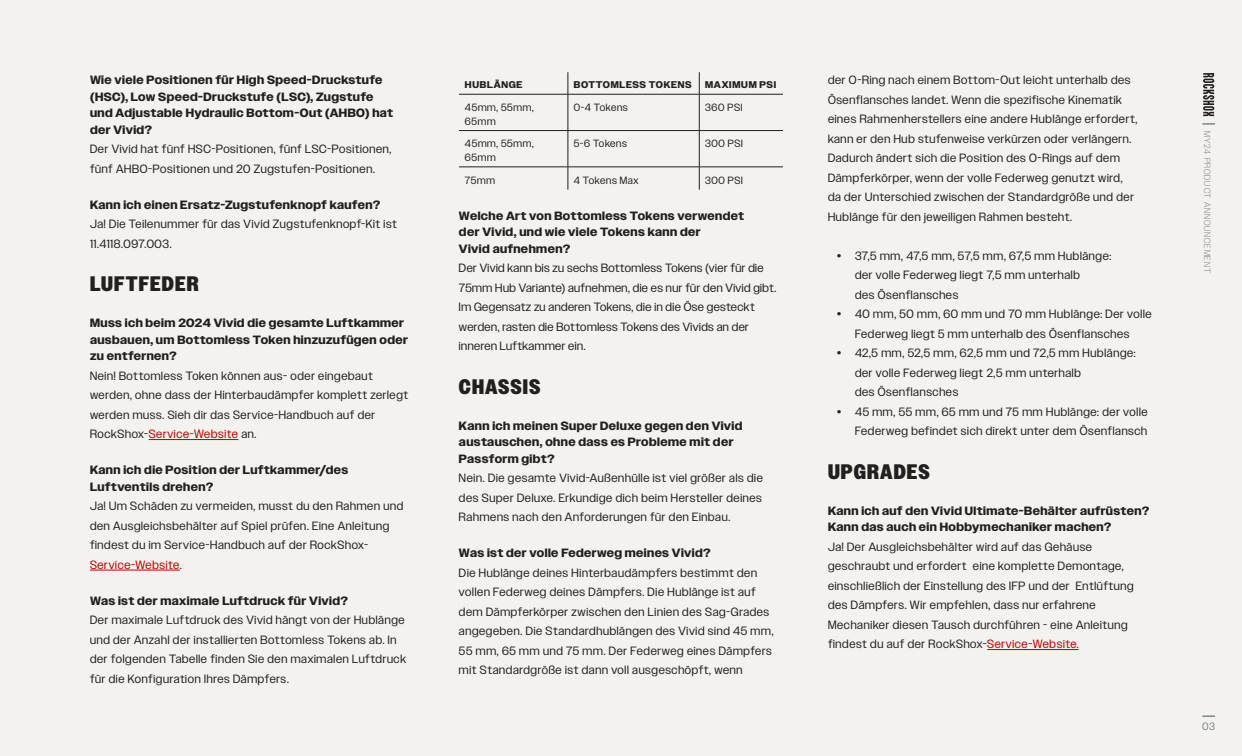
<style>
.page{position:relative;width:1242px;height:756px;background:#f4f2ef}
.page>*{position:absolute;margin:0;border:0;box-sizing:border-box;transform-origin:0 0}
.Header{font:900 21px "Owners Narrow";letter-spacing:.05em;color:#231f20}
.Answer{font:12px/19.5px "Owners";letter-spacing:.06em;color:#231f20}
.Question{font:700 12px/16.5px "Owners";letter-spacing:.035em;color:#231f20}
.Answer-2{font:12px/19.5px "Owners";letter-spacing:.04em;color:#231f20}
.Answer-3{font:10.5px/13.5px "Owners";letter-spacing:.06em;color:#231f20}
.t1{font:300 10.5px "Owners";color:#425259}
.Answer-4{font:700 9.75px "Owners";letter-spacing:.07em;color:#231f20}
.t2{font:300 9px "Owners";letter-spacing:.1em;color:#8c8080}
.s1{color:#ba0000}
</style>
<div class="page">
<hr style="left:149px;top:439px;width:89px;height:1px;background:#ba0000">
<hr style="left:90px;top:570px;width:90px;height:1px;background:#ba0000">
<hr style="left:459px;top:94px;width:109px;height:1px;background:#231f20">
<hr style="left:568px;top:94px;width:131px;height:1px;background:#231f20">
<hr style="left:699px;top:94px;width:84px;height:1px;background:#231f20">
<hr style="left:459px;top:130px;width:109px;height:1px;background:#231f20">
<hr style="left:568px;top:130px;width:131px;height:1px;background:#231f20">
<hr style="left:699px;top:130px;width:84px;height:1px;background:#231f20">
<hr style="left:459px;top:167px;width:109px;height:1px;background:#231f20">
<hr style="left:568px;top:167px;width:131px;height:1px;background:#231f20">
<hr style="left:699px;top:167px;width:84px;height:1px;background:#231f20">
<svg style="left:568px;top:72px;width:1px;height:22px"></svg>
<hr style="left:568px;top:94px;width:1px;height:36px;background:#231f20">
<hr style="left:568px;top:131px;width:1px;height:36px;background:#231f20">
<svg style="left:568px;top:167px;width:1px;height:23px"></svg>
<svg style="left:699px;top:72px;width:1px;height:22px"></svg>
<hr style="left:699px;top:94px;width:1px;height:36px;background:#231f20">
<hr style="left:699px;top:131px;width:1px;height:36px;background:#231f20">
<svg style="left:699px;top:167px;width:1px;height:23px"></svg>
<hr style="left:987px;top:649px;width:92px;height:1px;background:#ba0000">
<svg style="left:1202px;top:716px;width:13px;height:1px"></svg>
<svg style="left:1203px;top:73px;width:11px;height:44px"></svg>
<svg style="left:1202px;top:124px;width:13px;height:1px"></svg>
<p class="Question" style="left:90px;top:72px;width:304px">Wie viele Positionen für High Speed-Druckstufe (HSC), Low Speed-Druckstufe (LSC), Zugstufe und Adjustable Hydraulic Bottom-Out (AHBO) hat der Vivid?</p>
<p class="Answer" style="left:90px;top:139px;width:303px">Der Vivid hat fünf HSC-Positionen, fünf LSC-Positionen, fünf AHBO-Positionen und 20 Zugstufen-Positionen.</p>
<p class="Question" style="left:90px;top:197px;width:292px">Kann ich einen Ersatz-Zugstufenknopf kaufen?</p>
<p class="Answer" style="left:90px;top:214px;width:308px">Ja! Die Teilenummer für das Vivid Zugstufenknopf-Kit ist<br>11.4118.097.003.</p>
<p class="Header" style="left:90px;top:272px;width:110px">LUFTFEDER</p>
<p class="Question" style="left:90px;top:315px;width:319px">Muss ich beim 2024 Vivid die gesamte Luftkammer ausbauen, um Bottomless Token hinzuzufügen oder zu entfernen?</p>
<p class="Answer" style="left:90px;top:366px;width:320px">Nein! Bottomless Token können aus- oder eingebaut werden, ohne dass der Hinterbaudämpfer komplett zerlegt werden muss. Sieh dir das Service-Handbuch auf der RockShox-<span class="s1">Service-Website</span> an.</p>
<p class="Question" style="left:90px;top:462px;width:260px">Kann ich die Position der Luftkammer/des<br>Luftventils drehen?</p>
<p class="Answer" style="left:90px;top:496px;width:315px">Ja! Um Schäden zu vermeiden, musst du den Rahmen und den Ausgleichsbehälter auf Spiel prüfen. Eine Anleitung findest du im Service-Handbuch auf der RockShox-<span class="s1">Service-Website</span>.</p>
<p class="Question" style="left:90px;top:593px;width:259px">Was ist der maximale Luftdruck für Vivid?</p>
<p class="Answer" style="left:90px;top:610px;width:317px">Der maximale Luftdruck des Vivid hängt von der Hublänge und der Anzahl der installierten Bottomless Tokens ab. In der folgenden Tabelle finden Sie den maximalen Luftdruck für die Konfiguration Ihres Dämpfers.</p>
<p class="Answer-4" style="left:465px;top:79px;width:59px">HUBLÄNGE</p>
<p class="Answer-4" style="left:574px;top:79px;width:119px">BOTTOMLESS TOKENS</p>
<p class="Answer-4" style="left:705px;top:79px;width:72px">MAXIMUM PSI</p>
<p class="Answer-3" style="left:465px;top:101px;width:70px">45mm, 55mm,<br>65mm</p>
<p class="Answer-3" style="left:574px;top:101px;width:55px">0-4 Tokens</p>
<p class="Answer-3" style="left:705px;top:101px;width:39px">360 PSI</p>
<p class="Answer-3" style="left:465px;top:137px;width:70px">45mm, 55mm,<br>65mm</p>
<p class="Answer-3" style="left:574px;top:137px;width:55px">5-6 Tokens</p>
<p class="Answer-3" style="left:705px;top:137px;width:39px">300 PSI</p>
<p class="Answer-3" style="left:465px;top:173px;width:31px">75mm</p>
<p class="Answer-3" style="left:574px;top:173px;width:66px">4 Tokens Max</p>
<p class="Answer-3" style="left:705px;top:173px;width:39px">300 PSI</p>
<p class="Question" style="left:459px;top:207px;width:287px">Welche Art von Bottomless Tokens verwendet der Vivid, und wie viele Tokens kann der<br>Vivid aufnehmen?</p>
<p class="Answer-2" style="left:459px;top:258px;width:319px">Der Vivid kann bis zu sechs Bottomless Tokens (vier für die 75mm Hub Variante) aufnehmen, die es nur für den Vivid gibt.<br>Im Gegensatz zu anderen Tokens, die in die Öse gesteckt werden, rasten die Bottomless Tokens des Vivids an der inneren Luftkammer ein.</p>
<p class="Header" style="left:459px;top:374px;width:83px">CHASSIS</p>
<p class="Question" style="left:459px;top:417px;width:285px">Kann ich meinen Super Deluxe gegen den Vivid austauschen, ohne dass es Probleme mit der<br>Passform gibt?</p>
<p class="Answer" style="left:459px;top:468px;width:305px;text-align:justify">Nein. Die gesamte Vivid-Außenhülle ist viel größer als die des Super Deluxe. Erkundige dich beim Hersteller deines Rahmens nach den Anforderungen für den Einbau.</p>
<p class="Question" style="left:459px;top:545px;width:253px">Was ist der volle Federweg meines Vivid?</p>
<p class="Answer" style="left:459px;top:563px;width:316px">Die Hublänge deines Hinterbaudämpfers bestimmt den vollen Federweg deines Dämpfers. Die Hublänge ist auf dem Dämpferkörper zwischen den Linien des Sag-Grades angegeben. Die Standardhublängen des Vivid sind 45 mm, 55 mm, 65 mm und 75 mm. Der Federweg eines Dämpfers mit Standardgröße ist dann voll ausgeschöpft, wenn</p>
<p class="Answer" style="left:828px;top:70px;width:311px">der O-Ring nach einem Bottom-Out leicht unterhalb des Ösenflansches landet. Wenn die spezifische Kinematik eines Rahmenherstellers eine andere Hublänge erfordert, kann er den Hub stufenweise verkürzen oder verlängern.<br>Dadurch ändert sich die Position des O-Rings auf dem Dämpferkörper, wenn der volle Federweg genutzt wird, da der Unterschied zwischen der Standardgröße und der Hublänge für den jeweiligen Rahmen besteht.</p>
<p class="Answer" style="left:855px;top:246px;width:258px;text-indent:-18px">• 37,5 mm, 47,5 mm, 57,5 mm, 67,5 mm Hublänge: der volle Federweg liegt 7,5 mm unterhalb<br>des Ösenflansches</p>
<p class="Answer" style="left:837px;top:304px;width:316px;text-align:center">• 40 mm, 50 mm, 60 mm und 70 mm Hublänge: Der volle<br>Federweg liegt 5 mm unterhalb des Ösenflansches</p>
<p class="Answer" style="left:855px;top:343px;width:282px;text-indent:-18px">• 42,5 mm, 52,5 mm, 62,5 mm und 72,5 mm Hublänge: der volle Federweg liegt 2,5 mm unterhalb<br>des Ösenflansches</p>
<p class="Answer" style="left:837px;top:402px;width:312px;text-align:right">• 45 mm, 55 mm, 65 mm und 75 mm Hublänge: der volle<br>Federweg befindet sich direkt unter dem Ösenflansch</p>
<p class="Header" style="left:828px;top:459px;width:103px">UPGRADES</p>
<p class="Question" style="left:828px;top:503px;width:323px">Kann ich auf den Vivid Ultimate-Behälter aufrüsten?<br>Kann das auch ein Hobbymechaniker machen?</p>
<p class="Answer" style="left:828px;top:537px;width:307px">Ja! Der Ausgleichsbehälter wird auf das Gehäuse geschraubt und erfordert eine komplette Demontage, einschließlich der Einstellung des IFP und der Entlüftung des Dämpfers. Wir empfehlen, dass nur erfahrene Mechaniker diesen Tausch durchführen - eine Anleitung findest du auf der RockShox-<span class="s1">Service-Website.</span></p>
<p class="t2" style="left:1212px;top:131px;width:143px;rotate:90deg">MY24 PRODUCT ANNOUNCEMENT</p>
<p class="t1" style="left:1203px;top:720px;width:14px">03</p>
</div>
